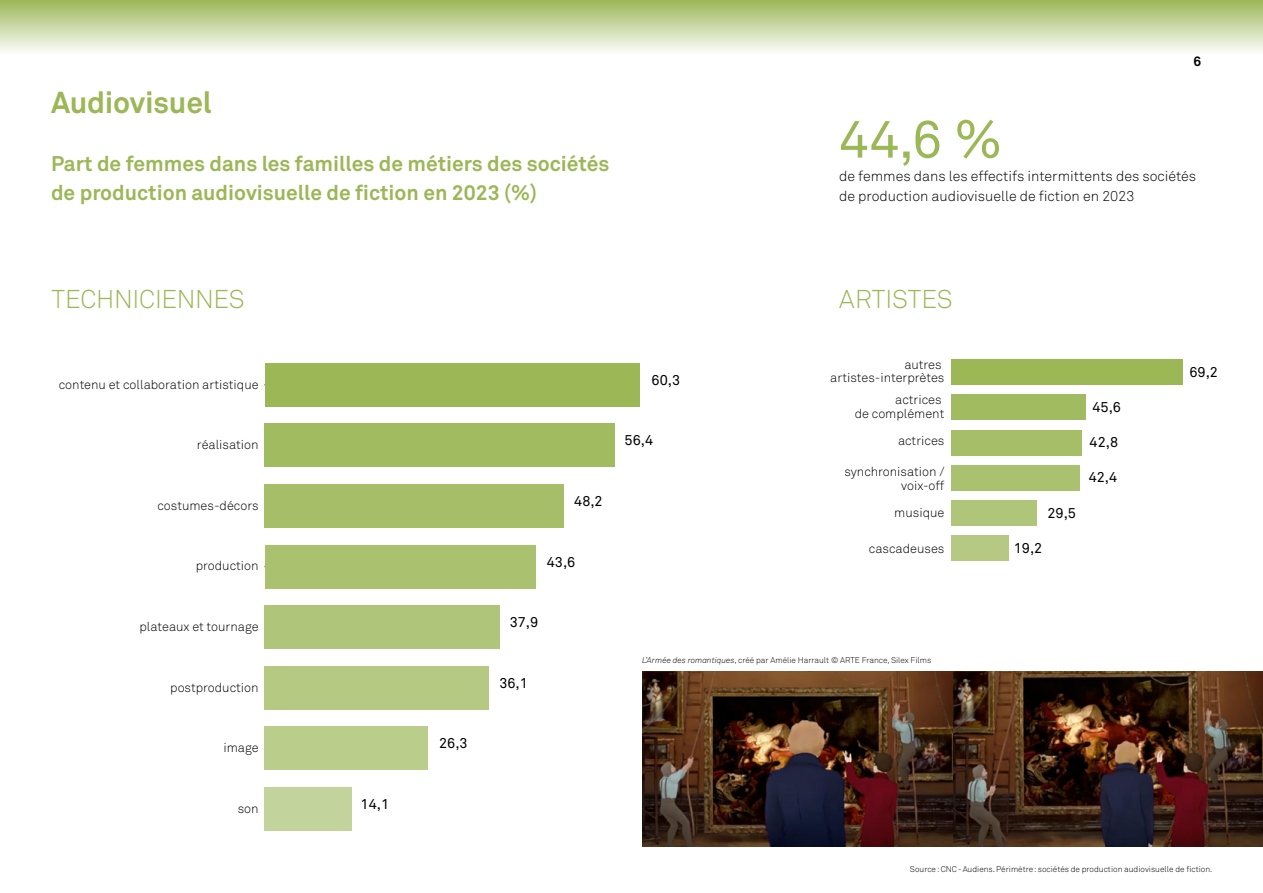
<style>
.page{position:relative;width:1263px;height:893px;background:#fff}
.page>*{position:absolute;margin:0;border:0;box-sizing:border-box;transform-origin:0 0}
.t1{font:52.5px "Akkurat Pro";color:#9bb756}
.t2{font:700 30px "Akkurat Pro";letter-spacing:-.01em;color:#9bb756}
.t3{font:300 25.5px "Akkurat Pro";letter-spacing:-.01em;color:#9bb756}
.t4{font:700 21px/29.2px "Akkurat Pro";color:#9bb756}
.t5{font:300 14.25px/19.5px "Akkurat Pro";color:#000}
.t6{font:14.25px "Akkurat Pro";color:#000}
.t7{font:700 13.5px "Akkurat Pro";color:#000}
.t8{font:300 12.75px/13.5px "Akkurat Pro";color:#000;text-align:right}
.t9{font:300 8.25px "Akkurat Pro";color:#000}
.s1{font-style:italic}
</style>
<div class="page">
<div style="left:0;top:0;width:1263px;height:54px;background:linear-gradient(to bottom,#9bb757,#fafbf7)"></div>
<div style="left:951px;top:360px;width:232px;height:25px;background:#9bb756"></div>
<div style="left:951px;top:395px;width:135px;height:25px;background:#a0bb60"></div>
<div style="left:951px;top:430px;width:130px;height:25px;background:#a5be67"></div>
<div style="left:951px;top:465px;width:129px;height:26px;background:#aac170"></div>
<div style="left:951px;top:500px;width:85px;height:26px;background:#afc579"></div>
<div style="left:951px;top:536px;width:57px;height:25px;background:#b5c983"></div>
<div style="left:265px;top:363px;width:374px;height:44px;background:#9bb756"></div>
<div style="left:265px;top:423px;width:350px;height:44px;background:#a0bb60"></div>
<div style="left:265px;top:484px;width:299px;height:44px;background:#a5be67"></div>
<div style="left:265px;top:545px;width:271px;height:43px;background:#aac170"></div>
<div style="left:265px;top:605px;width:235px;height:44px;background:#afc579"></div>
<div style="left:265px;top:666px;width:224px;height:44px;background:#b5c983"></div>
<div style="left:265px;top:726px;width:163px;height:44px;background:#bacd8a"></div>
<div style="left:265px;top:787px;width:87px;height:44px;background:#c3d39c"></div>
<img style="left:642px;top:672px;width:621px;height:174px">
<h2 class="t2" style="left:51px;top:84px;width:162px">Audiovisuel</h2>
<h3 class="t4" style="left:51px;top:149px;width:560px">Part de femmes dans les familles de métiers des sociétés de production audiovisuelle de fiction en 2023 (%)</h3>
<p class="t7" style="left:1193px;top:53px;width:9px">6</p>
<h1 class="t1" style="left:839px;top:109px;width:165px">44,6 %</h1>
<p class="t5" style="left:839px;top:167px;width:358px">de femmes dans les effectifs intermittents des sociétés de production audiovisuelle de fiction en 2023</p>
<h3 class="t3" style="left:52px;top:284px;width:195px">TECHNICIENNES</h3>
<h3 class="t3" style="left:839px;top:284px;width:115px">ARTISTES</h3>
<p class="t8" style="left:59px;top:377px;width:201px">contenu et collaboration artistique</p>
<p class="t6" style="left:652px;top:371px;width:30px">60,3</p>
<p class="t8" style="left:830px;top:358px;width:116px">autres artistes-interprètes</p>
<p class="t6" style="left:1189px;top:363px;width:30px">69,2</p>
<p class="t8" style="left:197px;top:438px;width:63px">réalisation</p>
<p class="t6" style="left:625px;top:432px;width:30px">56,4</p>
<p class="t8" style="left:855px;top:393px;width:91px">actrices<br>de complément</p>
<p class="t8" style="left:898px;top:434px;width:48px">actrices</p>
<p class="t8" style="left:844px;top:465px;width:101px">synchronisation / voix-off</p>
<p class="t6" style="left:1092px;top:399px;width:30px">45,6</p>
<p class="t6" style="left:1090px;top:434px;width:30px">42,8</p>
<p class="t6" style="left:1089px;top:469px;width:30px">42,4</p>
<p class="t8" style="left:157px;top:498px;width:103px">costumes-décors</p>
<p class="t6" style="left:574px;top:493px;width:30px">48,2</p>
<p class="t8" style="left:894px;top:506px;width:52px">musique</p>
<p class="t6" style="left:1047px;top:504px;width:30px">29,5</p>
<p class="t8" style="left:196px;top:559px;width:64px">production</p>
<p class="t6" style="left:547px;top:553px;width:30px">43,6</p>
<p class="t8" style="left:869px;top:541px;width:77px">cascadeuses</p>
<p class="t6" style="left:1014px;top:540px;width:30px">19,2</p>
<p class="t8" style="left:139px;top:620px;width:121px">plateaux et tournage</p>
<p class="t6" style="left:510px;top:614px;width:30px">37,9</p>
<p class="t9" style="left:642px;top:656px;width:291px"><span class="s1">L’Armée des romantiques</span>, créé par Amélie Harrault © ARTE France, Silex Films</p>
<p class="t8" style="left:170px;top:680px;width:90px">postproduction</p>
<p class="t6" style="left:499px;top:674px;width:30px">36,1</p>
<p class="t8" style="left:223px;top:741px;width:37px">image</p>
<p class="t6" style="left:439px;top:735px;width:30px">26,3</p>
<p class="t8" style="left:238px;top:801px;width:22px">son</p>
<p class="t6" style="left:361px;top:796px;width:30px">14,1</p>
<p class="t9" style="left:910px;top:864px;width:304px">Source: CNC-Audiens. Périmètre: sociétés de production audiovisuelle de fiction.</p>
</div>
